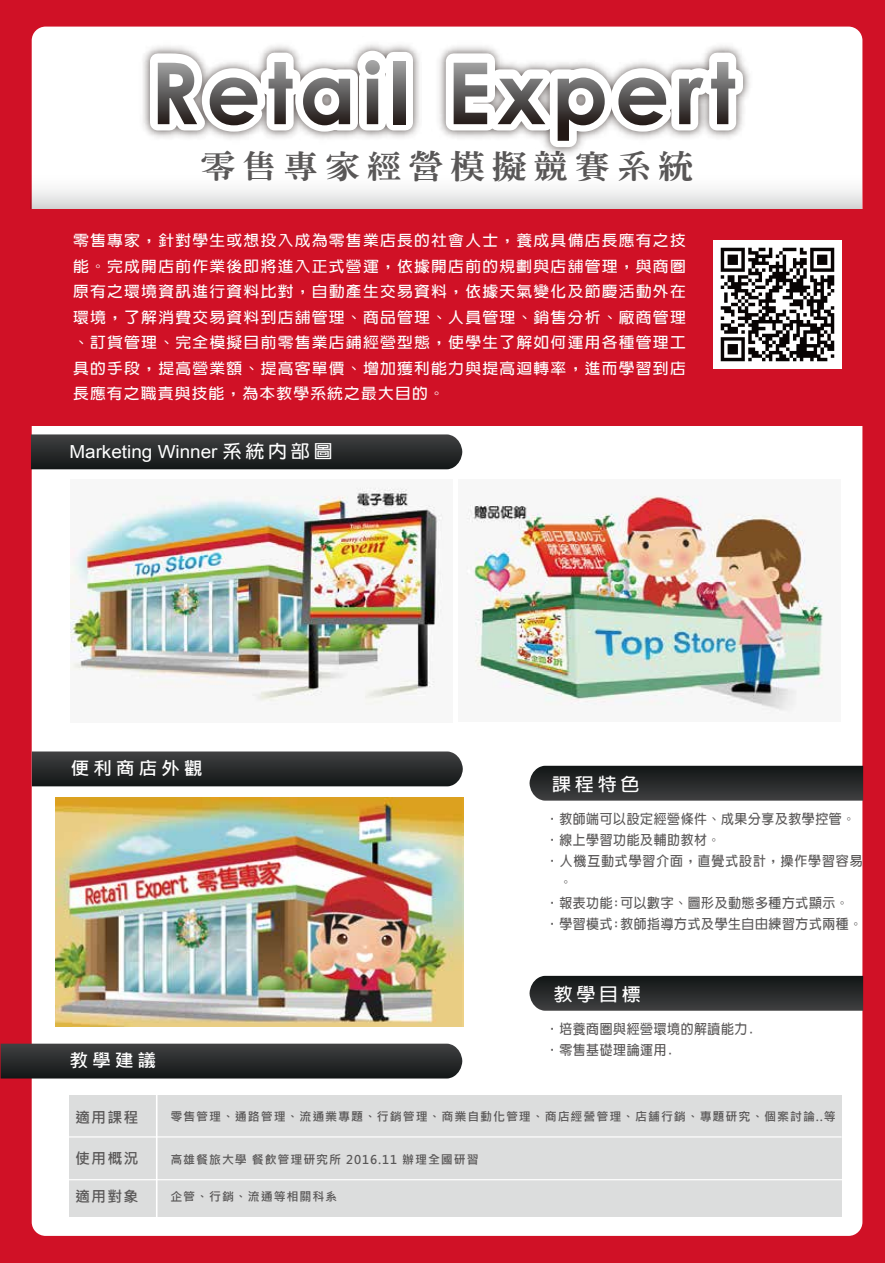
<style>
.page{position:relative;width:885px;height:1263px;background:#fff}
.page>*{position:absolute;margin:0;border:0;box-sizing:border-box;transform-origin:0 0}
.t1{font:800 31.5px "Inn Ming";letter-spacing:.2em;color:#595757;scale:1.1 1}
.t2{font:18px "Arial";color:#fff;scale:1.05 1}
.t3{font:700 18px "Microsoft Jheng Hei";letter-spacing:.2em;color:#fff;scale:1.05 1}
.t4{font:700 18px "Lin Gothic";letter-spacing:.2em;color:#fff;scale:1.05 1}
.t5{font:700 15px/25.5px "New Gothic";letter-spacing:.08em;color:#fff;text-align:justify;scale:1.05 1}
.t6{font:700 15px "Microsoft Jheng Hei";letter-spacing:.075em;color:#595757}
.t7{font:700 13.5px/21px "New Gothic";letter-spacing:.05em;color:#595757;scale:.95 1}
.t8{font:700 13.5px/21px "New Gothic";letter-spacing:.075em;color:#595757;scale:.95 1}
.t9{font:700 12px "Microsoft Jheng Hei";letter-spacing:.075em;color:#595757}
.s1{font-family:"New Gothic";font-weight:700}
</style>
<div class="page">
<div style="left:0;top:0;width:884px;height:666px;background:#d01126"></div>
<div style="left:0;top:636px;width:884px;height:627px;background:#d01126"></div>
<div style="left:32px;top:27px;width:830px;height:1208px;background:#fff;border-radius:14px"></div>
<div style="left:30px;top:209px;width:838px;height:217px;background:#d01126"></div>
<svg style="left:31px;top:434px;width:431px;height:35px"></svg>
<div style="left:69px;top:1095px;width:772px;height:121px;background:#dcdddd"></div>
<hr style="left:66px;top:1136px;width:775px;height:1px;background:#fff">
<hr style="left:66px;top:1179px;width:787px;height:1px;background:#fff">
<hr style="left:156px;top:1093px;width:1px;height:140px;background:#fff">
<svg style="left:31px;top:149px;width:830px;height:60px"></svg>
<img style="left:129px;top:45px;width:664px;height:125px">
<div style="left:386px;top:52px;width:27px;height:78px;border:16px solid #fff"></div>
<svg style="left:142px;top:44px;width:259px;height:100px"></svg>
<svg style="left:393px;top:61px;width:12px;height:63px"></svg>
<svg style="left:438px;top:45px;width:312px;height:110px"></svg>
<img style="left:713px;top:241px;width:127px;height:127px">
<svg style="left:529px;top:765px;width:333px;height:35px"></svg>
<svg style="left:529px;top:975px;width:333px;height:35px"></svg>
<img style="left:71px;top:487px;width:372px;height:218px">
<img style="left:466px;top:495px;width:358px;height:218px">
<svg style="left:32px;top:751px;width:430px;height:35px"></svg>
<svg style="left:1px;top:1043px;width:461px;height:35px"></svg>
<img style="left:55px;top:797px;width:408px;height:229px">
<h1 class="t1" style="left:201px;top:150px;width:449px">零售專家經營模擬競賽系統</h1>
<p class="t5" style="left:73px;top:228px;width:585px">零售專家，針對學生或想投入成為零售業店長的社會人士，養成具備店長應有之技能。完成開店前作業後即將進入正式營運，依據開店前的規劃與店舖管理，與商圈原有之環境資訊進行資料比對，自動產生交易資料，依據天氣變化及節慶活動外在環境，了解消費交易資料到店舖管理、商品管理、人員管理、銷售分析、廠商管理、訂貨管理、完全模擬目前零售業店鋪經營型態，使學生了解如何運用各種管理工具的手段，提高營業額、提高客單價、增加獲利能力與提高迴轉率，進而學習到店長應有之職責與技能，為本教學系統之最大目的。</p>
<p class="t2" style="left:69px;top:440px;width:252px">Marketing Winner <span class="s1">系統內部圖</span></p>
<p class="t3" style="left:70px;top:757px;width:128px">便利商店外觀</p>
<p class="t3" style="left:69px;top:1049px;width:84px">教學建議</p>
<p class="t4" style="left:552px;top:775px;width:84px">課程特色</p>
<p class="t7" style="left:545px;top:808px;width:327px">‧教師端可以設定經營條件、成果分享及教學控管。</p>
<p class="t7" style="left:545px;top:829px;width:185px">•線上學習功能及輔助教材。</p>
<p class="t8" style="left:559px;top:850px;width:320px;text-indent:-14px">•人機互動式學習介面，直覺式設計，操作學習容易。</p>
<p class="t7" style="left:545px;top:892px;width:320px">•報表功能:可以數字、圖形及動態多種方式顯示。</p>
<p class="t7" style="left:545px;top:913px;width:334px">•學習模式:教師指導方式及學生自由練習方式兩種。</p>
<p class="t4" style="left:553px;top:984px;width:84px">教學目標</p>
<p class="t7" style="left:545px;top:1018px;width:221px">‧培養商圈與經營環境的解讀能力. ‧零售基礎理論運用.</p>
<p class="t6" style="left:75px;top:1107px;width:65px">適用課程</p>
<p class="t9" style="left:170px;top:1109px;width:666px">零售管理、通路管理、流通業專題、行銷管理、商業自動化管理、商店經營管理、店舖行銷、專題研究、個案討論..等</p>
<p class="t6" style="left:75px;top:1148px;width:65px">使用概況</p>
<p class="t9" style="left:170px;top:1152px;width:310px">高雄餐旅大學 餐飲管理研究所 2016.11 辦理全國研習</p>
<p class="t6" style="left:75px;top:1187px;width:65px">適用對象</p>
<p class="t9" style="left:170px;top:1189px;width:168px">企管、行銷、流通等相關科系</p>
</div>
